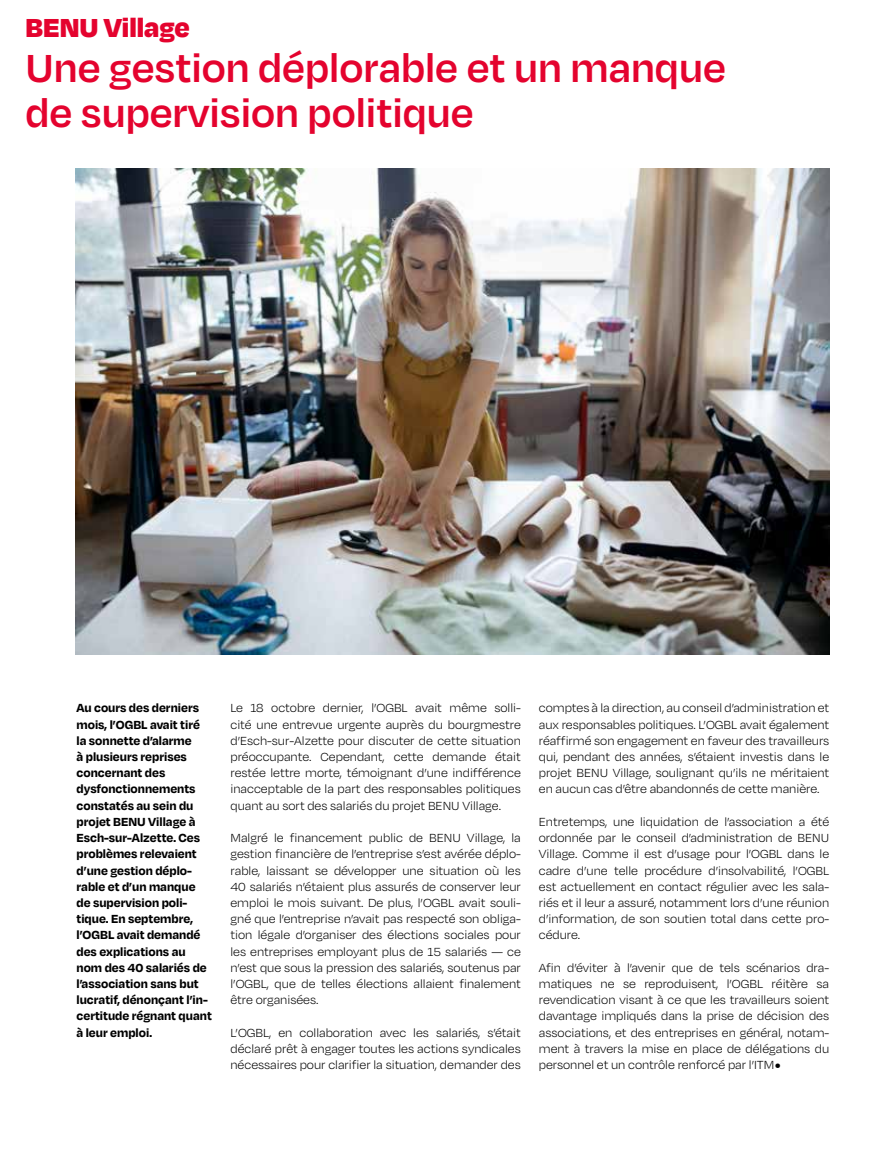
<style>
.page{position:relative;width:893px;height:1149px;background:#fff}
.page>*{position:absolute;margin:0;border:0;box-sizing:border-box;transform-origin:0 0}
.t1{font:600 45px/45px "Degular";color:#e4032e}
.t2{font:900 30px "Degular";color:#e4032e}
.t3{font:300 13.5px/16.2px "Degular";color:#000;text-align:justify}
.t4{font:700 13.5px/16.2px "Degular";color:#000}
.s1{font-family:"Barlow";font-weight:700;font-size:28.5px}
</style>
<div class="page">
<img style="left:76px;top:168px;width:753px;height:486px">
<h2 class="t2" style="left:26px;top:7px;width:166px">BENU Village</h2>
<h1 class="t1" style="left:26px;top:43px;width:702px">Une gestion déplorable et un manque de supervision politique</h1>
<p class="t4" style="left:77px;top:699px;width:137px">Au cours des derniers mois, l’OGBL avait tiré la sonnette d’alarme<br>à plusieurs reprises concernant des dysfonctionnements constatés au sein du projet BENU Village à<br>Esch-sur-Alzette. Ces problèmes relevaient d’une gestion déplo&shy;rable et d’un manque de supervision poli&shy;tique. En septembre, l’OGBL avait demandé des explications au nom des 40 salariés de l’association sans but lucratif, dénonçant l’in&shy;certitude régnant quant à leur emploi.</p>
<p class="t3" style="left:230px;top:699px;width:292px">Le 18 octobre dernier, l’OGBL avait même solli&shy;cité une entrevue urgente auprès du bourgmestre d’Esch-sur-Alzette pour discuter de cette situation préoccupante. Cependant, cette demande était restée lettre morte, témoignant d’une indifférence inacceptable de la part des responsables politiques quant au sort des salariés du projet BENU Village.</p>
<p class="t3" style="left:230px;top:829px;width:292px">Malgré le financement public de BENU Village, la gestion financière de l’entreprise s’est avérée déplo&shy;rable, laissant se développer une situation où les 40 salariés n’étaient plus assurés de conserver leur emploi le mois suivant. De plus, l’OGBL avait souli&shy;gné que l’entreprise n’avait pas respecté son obliga&shy;tion légale d’organiser des élections sociales pour les entreprises employant plus de 15 salariés — ce n’est que sous la pression des salariés, soutenus par l’OGBL, que de telles élections allaient finalement être organisées.</p>
<p class="t3" style="left:230px;top:1023px;width:292px">L’OGBL, en collaboration avec les salariés, s’était déclaré prêt à engager toutes les actions syndicales nécessaires pour clarifier la situation, demander des</p>
<p class="t3" style="left:539px;top:699px;width:292px">comptes à la direction, au conseil d’administration et aux responsables politiques. L’OGBL avait également réaffirmé son engagement en faveur des travailleurs qui, pendant des années, s’étaient investis dans le projet BENU Village, soulignant qu’ils ne méritaient en aucun cas d’être abandonnés de cette manière.</p>
<p class="t3" style="left:539px;top:812px;width:292px">Entretemps, une liquidation de l’association a été ordonnée par le conseil d’administration de BENU Village. Comme il est d’usage pour l’OGBL dans le cadre d’une telle procédure d’insolvabilité, l’OGBL est actuellement en contact régulier avec les sala&shy;riés et il leur a assuré, notamment lors d’une réunion d’information, de son soutien total dans cette pro&shy;cédure.</p>
<p class="t3" style="left:539px;top:958px;width:292px">Afin d’éviter à l’avenir que de tels scénarios dra&shy;matiques ne se reproduisent, l’OGBL réitère sa revendication visant à ce que les travailleurs soient davantage impliqués dans la prise de décision des associations, et des entreprises en général, notam&shy;ment à travers la mise en place de délégations du personnel et un contrôle renforcé par l’ITM<span class="s1">.</span></p>
</div>
